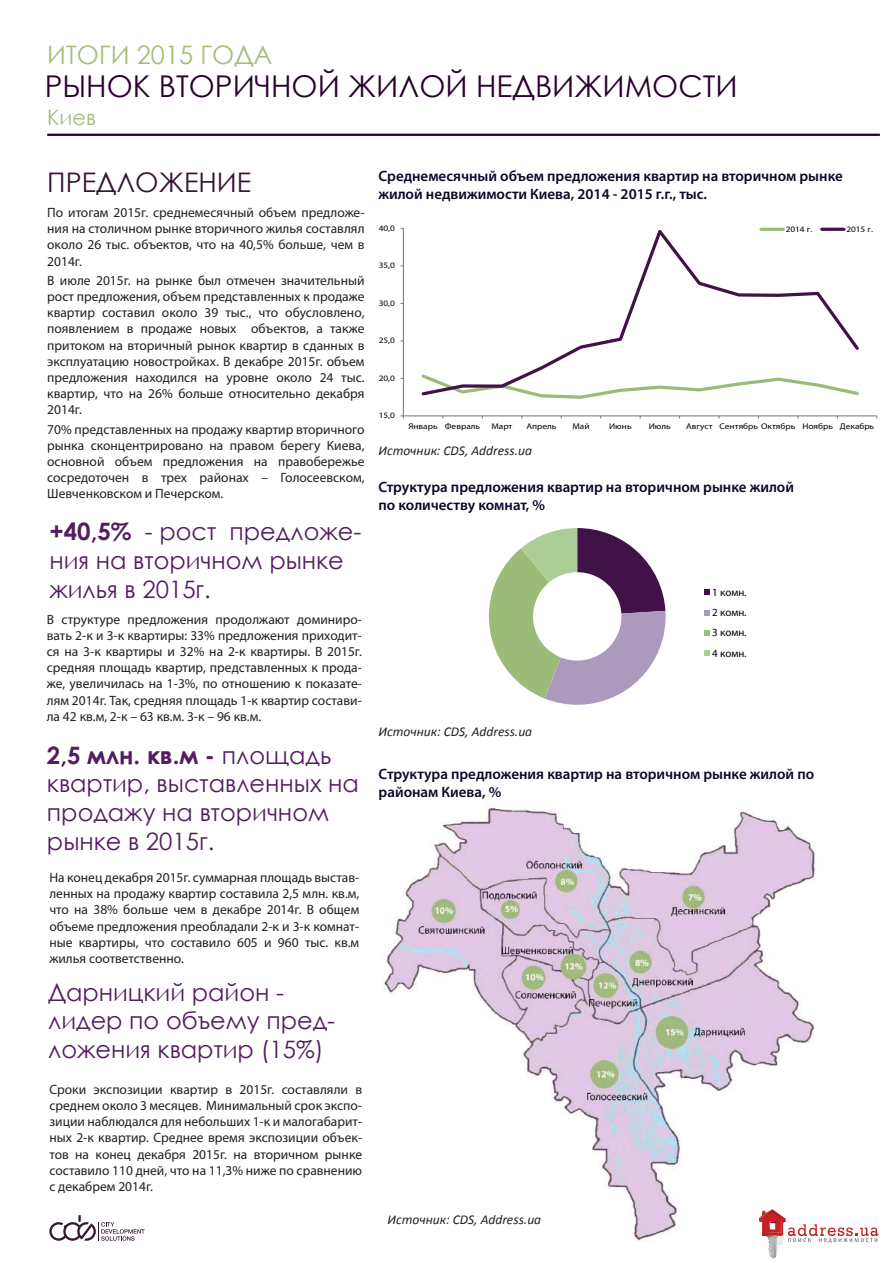
<style>
.page{position:relative;width:893px;height:1263px;background:#fff}
.page>*{position:absolute;margin:0;border:0;box-sizing:border-box;transform-origin:0 0}
.t1{font:30px "Century Gothic";color:#2a002f}
.t2{font:27px "Century Gothic";color:#371335}
.t3{font:25.5px "Century Gothic";color:#a6bd7b}
.t4{font:24px/28.8px "Century Gothic";color:#521e60}
.t5{font:21px "Century Gothic";color:#a6bd7b}
.t6{font:600 15px/18px "Myriad Pro";color:#0d0627}
.t7{font:13.5px/16.2px "Myriad Pro";color:#231f20;text-align:justify}
.t8{font:italic 13.5px "Calibri";color:#231f20}
.t9{font:10.95px/20.2px "Myriad Pro";color:#000001;text-align:justify}
.t10{font:8.25px "Myriad Pro";color:#000001;scale:1.12 1}
.s1{font-weight:700}
</style>
<div class="page">
<hr style="left:47px;top:134px;width:833px;height:2px;background:#2a002f">
<svg style="left:49px;top:1215px;width:96px;height:26px"></svg>
<svg style="left:489px;top:528px;width:177px;height:177px"></svg>
<svg style="left:704px;top:589px;width:6px;height:6px"></svg>
<svg style="left:704px;top:610px;width:6px;height:6px"></svg>
<svg style="left:704px;top:630px;width:6px;height:6px"></svg>
<svg style="left:704px;top:650px;width:6px;height:6px"></svg>
<hr style="left:403px;top:228px;width:1px;height:188px;background:#7c7f81">
<hr style="left:403px;top:415px;width:474px;height:1px;background:#7c7f81">
<svg style="left:421px;top:228px;width:438px;height:170px"></svg>
<hr style="left:761px;top:228px;width:22px;height:3px;background:#9cbb78">
<hr style="left:822px;top:228px;width:22px;height:3px;background:#401248">
<img style="left:384px;top:803px;width:431px;height:438px">
<svg style="left:759px;top:1209px;width:119px;height:49px"></svg>
<h3 class="t3" style="left:47px;top:37px;width:227px">ИТОГИ 2015 ГОДА</h3>
<h1 class="t1" style="left:45px;top:65px;width:694px">РЫНОК ВТОРИЧНОЙ ЖИЛОЙ НЕДВИЖИМОСТИ</h1>
<h3 class="t5" style="left:47px;top:102px;width:50px">Киев</h3>
<h2 class="t2" style="left:47px;top:163px;width:206px">ПРЕДЛОЖЕНИЕ</h2>
<p class="t7" style="left:47px;top:204px;width:319px">По итогам 2015г. среднемесячный объем предложе&shy;ния на столичном рынке вторичного жилья составлял около 26 тыс. объектов, что на 40,5% больше, чем в 2014г.</p>
<p class="t7" style="left:47px;top:272px;width:319px">В июле 2015г. на рынке был отмечен значительный рост предложения, объем представленных к продаже квартир составил около 39 тыс., что обусловлено, появлением в продаже новых объектов, а также притоком на вторичный рынок квартир в сданных в эксплуатацию новостройках. В декабре 2015г. объем предложения находился на уровне около 24 тыс. квартир, что на 26% больше относительно декабря 2014г.</p>
<p class="t7" style="left:47px;top:421px;width:319px">70% представленных на продажу квартир вторичного рынка сконцентрировано на правом берегу Киева, основной объем предложения на правобережье сосредоточен в трех районах – Голосеевском, Шевченковском и Печерском.</p>
<h3 class="t4" style="left:49px;top:517px;width:314px"><span class="s1">+40,5%</span> - рост предложе&shy;ния на вторичном рынке жилья в 2015г.</h3>
<p class="t7" style="left:47px;top:611px;width:317px">В структуре предложения продолжают доминиро&shy;вать 2-к и 3-к квартиры: 33% предложения приходит&shy;ся на 3-к квартиры и 32% на 2-к квартиры. В 2015г. средняя площадь квартир, представленных к прода&shy;же, увеличилась на 1-3%, по отношению к показате&shy;лям 2014г. Так, средняя площадь 1-к квартир состави&shy;ла 42 кв.м, 2-к – 63 кв.м. 3-к – 96 кв.м.</p>
<h3 class="t4" style="left:47px;top:740px;width:313px"><span class="s1">2,5 млн. кв.м -</span> площадь квартир, выставленных на продажу на вторичном рынке в 2015г.</h3>
<p class="t7" style="left:49px;top:869px;width:311px">На конец декабря 2015г. суммарная площадь выстав&shy;ленных на продажу квартир составила 2,5 млн. кв.м, что на 38% больше чем в декабре 2014г. В общем объеме предложения преобладали 2-к и 3-к комнат&shy;ные квартиры, что составило 605 и 960 тыс. кв.м жилья соответственно.</p>
<h3 class="t4" style="left:48px;top:977px;width:289px">Дарницкий район - лидер по объему пред&shy;ложения квартир (15%)</h3>
<p class="t7" style="left:49px;top:1081px;width:314px">Сроки экспозиции квартир в 2015г. составляли в среднем около 3 месяцев. Минимальный срок экспо&shy;зиции наблюдался для небольших 1-к и малогабарит&shy;ных 2-к квартир. Среднее время экспозиции объек&shy;тов на конец декабря 2015г. на вторичном рынке составило 110 дней, что на 11,3% ниже по сравнению с декабрем 2014г.</p>
<p class="t6" style="left:378px;top:166px;width:466px">Среднемесячный объем предложения квартир на вторичном рынке</p>
<p class="t6" style="left:378px;top:184px;width:330px">жилой недвижимости Киева, 2014 - 2015 г.г., тыс.</p>
<p class="t10" style="left:379px;top:223px;width:16px">40,0</p>
<p class="t10" style="left:379px;top:260px;width:16px">35,0</p>
<p class="t10" style="left:379px;top:298px;width:16px">30,0</p>
<p class="t10" style="left:379px;top:335px;width:16px">25,0</p>
<p class="t10" style="left:379px;top:373px;width:16px">20,0</p>
<p class="t10" style="left:379px;top:410px;width:16px">15,0</p>
<p class="t10" style="left:786px;top:224px;width:25px">2014 г.</p>
<p class="t10" style="left:846px;top:224px;width:25px">2015 г.</p>
<p class="t10" style="left:408px;top:421px;width:66px">Январь Февраль</p>
<p class="t10" style="left:491px;top:421px;width:20px">Март</p>
<p class="t10" style="left:526px;top:421px;width:28px">Апрель</p>
<p class="t10" style="left:572px;top:421px;width:17px">Май</p>
<p class="t10" style="left:609px;top:421px;width:22px">Июнь</p>
<p class="t10" style="left:649px;top:421px;width:21px">Июль</p>
<p class="t10" style="left:686px;top:421px;width:170px">Август Сентябрь Октябрь Ноябрь Декабрь</p>
<p class="t8" style="left:378px;top:441px;width:155px">Источник: CDS, Address.ua</p>
<p class="t6" style="left:378px;top:478px;width:417px">Структура предложения квартир на вторичном рынке жилой по количеству комнат, %</p>
<p class="t8" style="left:379px;top:722px;width:155px">Источник: CDS, Address.ua</p>
<p class="t9" style="left:712px;top:582px;width:36px">1 комн.<br>2 комн.<br>3 комн.<br>4 комн.</p>
<p class="t6" style="left:379px;top:765px;width:437px">Структура предложения квартир на вторичном рынке жилой по районам Киева, %</p>
<p class="t8" style="left:388px;top:1210px;width:155px">Источник: CDS, Address.ua</p>
</div>
